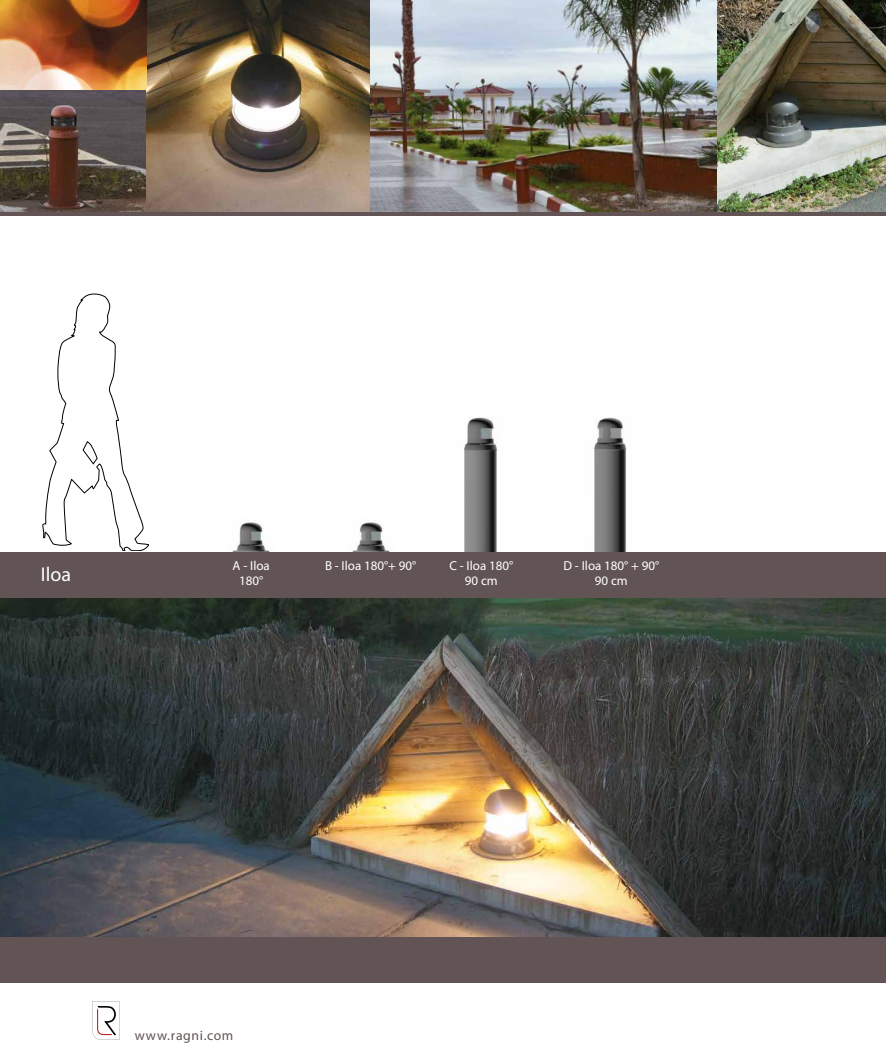
<style>
.page{position:relative;width:886px;height:1063px;background:#fff}
.page>*{position:absolute;margin:0;border:0;box-sizing:border-box;transform-origin:0 0}
.t1{font:20px "Myriad Pro";color:#fff}
.t2{font:13.75px "Myriad Pro";letter-spacing:.045em;color:#625454}
.t3{font:13px/15.6px "Myriad Pro";color:#fff;text-align:center}
</style>
<div class="page">
<div style="left:0;top:936px;width:886px;height:47px;background:#625454"></div>
<div style="left:0;top:552px;width:886px;height:47px;background:#625454"></div>
<svg style="left:92px;top:1001px;width:27px;height:39px"></svg>
<img style="left:464px;top:417px;width:33px;height:135px">
<img style="left:352px;top:522px;width:38px;height:30px">
<img style="left:594px;top:417px;width:33px;height:135px">
<img style="left:232px;top:522px;width:38px;height:30px">
<img style="left:0;top:90px;width:146px;height:123px">
<img style="left:369px;top:0;width:348px;height:213px">
<img style="left:717px;top:0;width:169px;height:213px">
<img style="left:146px;top:0;width:223px;height:213px">
<img style="left:0;top:0;width:146px;height:89px">
<img style="left:0;top:599px;width:886px;height:337px">
<svg style="left:43px;top:294px;width:106px;height:257px"></svg>
<hr style="left:0;top:213px;width:886px;height:3px;background:#625454">
<h1 class="t1" style="left:41px;top:562px;width:32px">Iloa</h1>
<p class="t3" style="left:233px;top:557px;width:39px">A - Iloa<br>180°</p>
<p class="t3" style="left:325px;top:557px;width:93px">B - Iloa 180°+ 90°</p>
<p class="t3" style="left:449px;top:557px;width:65px">C - Iloa 180°<br>90 cm</p>
<p class="t3" style="left:563px;top:557px;width:97px">D - Iloa 180° + 90°<br>90 cm</p>
<p class="t2" style="left:135px;top:1027px;width:100px">www.ragni.com</p>
</div>
